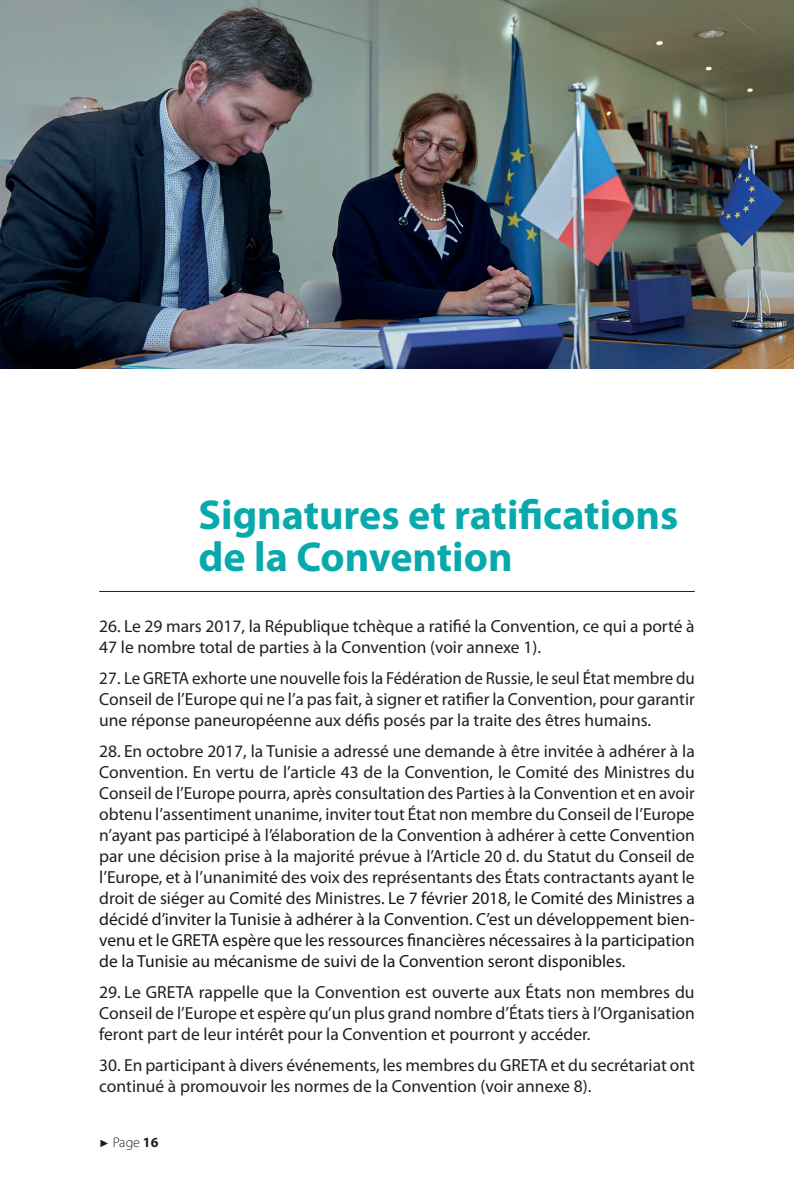
<style>
.page{position:relative;width:794px;height:1191px;background:#fff}
.page>*{position:absolute;margin:0;border:0;box-sizing:border-box;transform-origin:0 0}
.t1{font:700 42px/42px "Myriad Pro";color:#08a9ac}
.t2{font:17.5px/21px "Myriad Pro";color:#231f20;text-align:justify}
.t3{font:300 14px "Myriad Pro";color:#231f20}
.s1{color:#15181c}
.s2{font-family:"Arial";font-weight:400;font-size:10.5px}
.s3{font-weight:700}
</style>
<div class="page">
<hr style="left:99px;top:591px;width:595px;height:1px;background:#231f20">
<img style="left:0;top:0;width:794px;height:368px">
<h1 class="t1" style="left:198px;top:492px;width:481px">Signatures et ratifications de la Convention</h1>
<p class="t2" style="left:99px;top:615px;width:597px">26. Le 29 mars 2017, la République tchèque a ratifié la Convention, ce qui a porté à<br>47 le nombre total de parties à la Convention (voir annexe 1).</p>
<p class="t2" style="left:99px;top:667px;width:597px">27. Le GRETA exhorte une nouvelle fois la Fédération de Russie, le seul État membre du Conseil de l’Europe qui ne l’a pas fait, à signer et ratifier la Convention, pour garantir une réponse paneuropéenne aux défis posés par la traite des êtres humains.</p>
<p class="t2" style="left:99px;top:740px;width:597px">28. En octobre 2017, la Tunisie a adressé une demande à être invitée à adhérer à la Convention. En vertu de l’article 43 de la Convention, le Comité des Ministres du Conseil de l’Europe pourra, après consultation des Parties à la Convention et en avoir obtenu l’assentiment unanime, inviter tout État non membre du Conseil de l’Europe n’ayant pas participé à l’élaboration de la Convention à adhérer à cette Convention par une décision prise à la majorité prévue à l’Article 20 d. du Statut du Conseil de l’Europe, et à l’unanimité des voix des représentants des États contractants ayant le droit de siéger au Comité des Ministres. <span class="s1">Le 7 février 2018, le Comité des Ministres a décidé d’inviter la Tunisie à adhérer à la Convention. C’est un développement bien&shy;venu et le GRETA espère que les ressources financières nécessaires à la participation de la Tunisie au mécanisme de suivi de la Convention seront disponibles.</span></p>
<p class="t2" style="left:99px;top:981px;width:597px">29. Le GRETA rappelle que la Convention est ouverte aux États non membres du Conseil de l’Europe et espère qu’un plus grand nombre d’États tiers à l’Organisation feront part de leur intérêt pour la Convention et pourront y accéder.</p>
<p class="t2" style="left:99px;top:1054px;width:597px">30. En participant à divers événements, les membres du GRETA et du secrétariat ont continué à promouvoir les normes de la Convention (voir annexe 8).</p>
<p class="t3" style="left:99px;top:1133px;width:61px"><span class="s2">►</span> Page <span class="s3">16</span></p>
</div>
